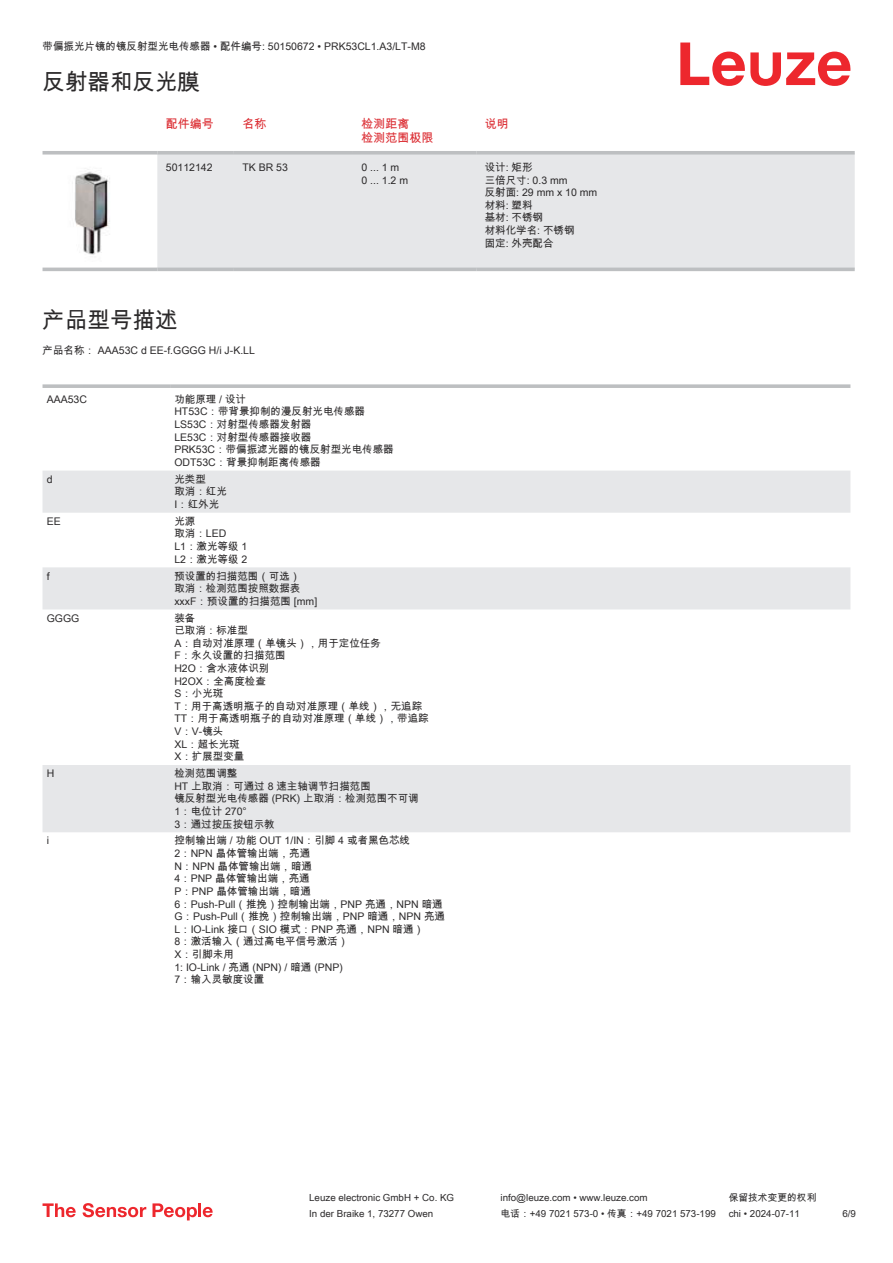
<style>
.page{position:relative;width:893px;height:1263px;background:#fff}
.page>*{position:absolute;margin:0;border:0;box-sizing:border-box;transform-origin:0 0}
.t1{font:22.5px "Arial Unicode MS";color:#2b292a}
.t2{font:12px/14.4px "Arial Unicode MS";color:#db2a30}
.t3{font:10.5px/12.6px "Arial Unicode MS";color:#2b292a}
.t4{font:9.75px "Arial Unicode MS";color:#2b292a}
</style>
<div class="page">
<svg style="left:680px;top:43px;width:170px;height:43px"></svg>
<div style="left:157px;top:155px;width:698px;height:113px;background:#e6e7e9"></div>
<svg style="left:43px;top:151px;width:114px;height:4px"></svg>
<svg style="left:157px;top:151px;width:77px;height:4px"></svg>
<svg style="left:234px;top:151px;width:119px;height:4px"></svg>
<svg style="left:353px;top:151px;width:123px;height:4px"></svg>
<svg style="left:476px;top:151px;width:379px;height:4px;background:#c1c3c5"></svg>
<hr style="left:43px;top:268px;width:114px;height:3px;background:#bdbfc1">
<hr style="left:157px;top:268px;width:77px;height:3px;background:#bdbfc1">
<hr style="left:234px;top:268px;width:119px;height:3px;background:#bdbfc1">
<hr style="left:353px;top:268px;width:123px;height:3px;background:#bdbfc1">
<hr style="left:476px;top:268px;width:379px;height:3px;background:#bdbfc1">
<img style="left:75px;top:169px;width:35px;height:86px">
<svg style="left:43px;top:471px;width:807px;height:361px"></svg>
<svg style="left:43px;top:384px;width:127px;height:4px"></svg>
<svg style="left:170px;top:384px;width:680px;height:4px;background:#c3c5c7"></svg>
<svg style="left:43px;top:1203px;width:33px;height:14px"></svg>
<svg style="left:83px;top:1203px;width:63px;height:14px"></svg>
<svg style="left:153px;top:1203px;width:44px;height:17px"></svg>
<hr style="left:198px;top:1203px;width:3px;height:14px;background:#ed272d">
<svg style="left:203px;top:1207px;width:10px;height:10px"></svg>
<p class="t3" style="left:43px;top:40px;width:385px">带偏振光片镜的镜反射型光电传感器 • 配件编号: 50150672 • PRK53CL1.A3/LT-M8</p>
<h1 class="t1" style="left:43px;top:66px;width:159px">反射器和反光膜</h1>
<p class="t2" style="left:166px;top:116px;width:49px">配件编号</p>
<p class="t2" style="left:242px;top:116px;width:25px">名称</p>
<p class="t2" style="left:361px;top:116px;width:74px">检测距离<br>检测范围极限</p>
<p class="t2" style="left:485px;top:116px;width:25px">说明</p>
<p class="t3" style="left:166px;top:161px;width:48px">50112142</p>
<p class="t3" style="left:242px;top:161px;width:47px">TK BR 53</p>
<p class="t3" style="left:361px;top:161px;width:48px">0 ... 1 m<br>0 ... 1.2 m</p>
<p class="t3" style="left:485px;top:161px;width:114px">设计: 矩形<br>三倍尺寸: 0.3 mm<br>反射面: 29 mm x 10 mm材料: 塑料<br>基材: 不锈钢<br>材料化学名: 不锈钢<br>固定: 外壳配合</p>
<h1 class="t1" style="left:43px;top:303px;width:136px">产品型号描述</h1>
<p class="t3" style="left:43px;top:343px;width:214px">产品名称： AAA53C d EE-f.GGGG H/i J-K.LL</p>
<p class="t3" style="left:47px;top:393px;width:42px">AAA53C</p>
<p class="t3" style="left:174px;top:393px;width:221px">功能原理 / 设计<br>HT53C：带背景抑制的漫反射光电传感器<br>LS53C：对射型传感器发射器<br>LE53C：对射型传感器接收器<br>PRK53C：带偏振滤光器的镜反射型光电传感器<br>ODT53C：背景抑制距离传感器</p>
<p class="t3" style="left:47px;top:472px;width:7px">d</p>
<p class="t3" style="left:174px;top:472px;width:54px">光类型<br>取消：红光<br>I：红外光</p>
<p class="t3" style="left:47px;top:515px;width:16px">EE</p>
<p class="t3" style="left:174px;top:515px;width:74px">光源<br>取消：LED<br>L1：激光等级 1<br>L2：激光等级 2</p>
<p class="t3" style="left:47px;top:569px;width:4px">f</p>
<p class="t3" style="left:174px;top:569px;width:144px">预设置的扫描范围（可选）<br>取消：检测范围按照数据表xxxF：预设置的扫描范围 [mm]</p>
<p class="t3" style="left:47px;top:611px;width:34px">GGGG</p>
<p class="t3" style="left:174px;top:611px;width:256px">装备<br>已取消：标准型<br>A：自动对准原理（单镜头），用于定位任务<br>F：永久设置的扫描范围<br>H2O：含水液体识别<br>H2OX：全高度检查<br>S：小光斑<br>T：用于高透明瓶子的自动对准原理（单线），无追踪<br>TT：用于高透明瓶子的自动对准原理（单线），带追踪<br>V：V-镜头<br>XL：超长光斑<br>X：扩展型变量</p>
<p class="t3" style="left:47px;top:767px;width:9px">H</p>
<p class="t3" style="left:174px;top:767px;width:246px">检测范围调整<br>HT 上取消：可通过 8 速主轴调节扫描范围<br>镜反射型光电传感器 (PRK) 上取消：检测范围不可调<br>1：电位计 270°<br>3：通过按压按钮示教</p>
<p class="t3" style="left:47px;top:834px;width:4px">i</p>
<p class="t3" style="left:174px;top:834px;width:272px">控制输出端 / 功能 OUT 1/IN：引脚 4 或者黑色芯线<br>2：NPN 晶体管输出端，亮通<br>N：NPN 晶体管输出端，暗通<br>4：PNP 晶体管输出端，亮通<br>P：PNP 晶体管输出端，暗通<br>6：Push-Pull（推挽）控制输出端，PNP 亮通，NPN 暗通<br>G：Push-Pull（推挽）控制输出端，PNP 暗通，NPN 亮通<br>L：IO-Link 接口（SIO 模式：PNP 亮通，NPN 暗通）<br>8：激活输入（通过高电平信号激活）<br>X：引脚未用<br>1: IO-Link / 亮通 (NPN) / 暗通 (PNP)<br>7：输入灵敏度设置</p>
<p class="t4" style="left:309px;top:1191px;width:146px">Leuze electronic GmbH + Co. KG</p>
<p class="t4" style="left:501px;top:1191px;width:149px">info@leuze.com • www.leuze.com</p>
<p class="t4" style="left:729px;top:1191px;width:89px">保留技术变更的权利</p>
<p class="t4" style="left:309px;top:1206px;width:126px">In der Braike 1, 73277 Owen</p>
<p class="t4" style="left:501px;top:1206px;width:217px">电话：+49 7021 573-0 • 传真：+49 7021 573-199</p>
<p class="t4" style="left:729px;top:1206px;width:73px">chi • 2024-07-11</p>
<p class="t4" style="left:842px;top:1206px;width:15px">6/9</p>
</div>
